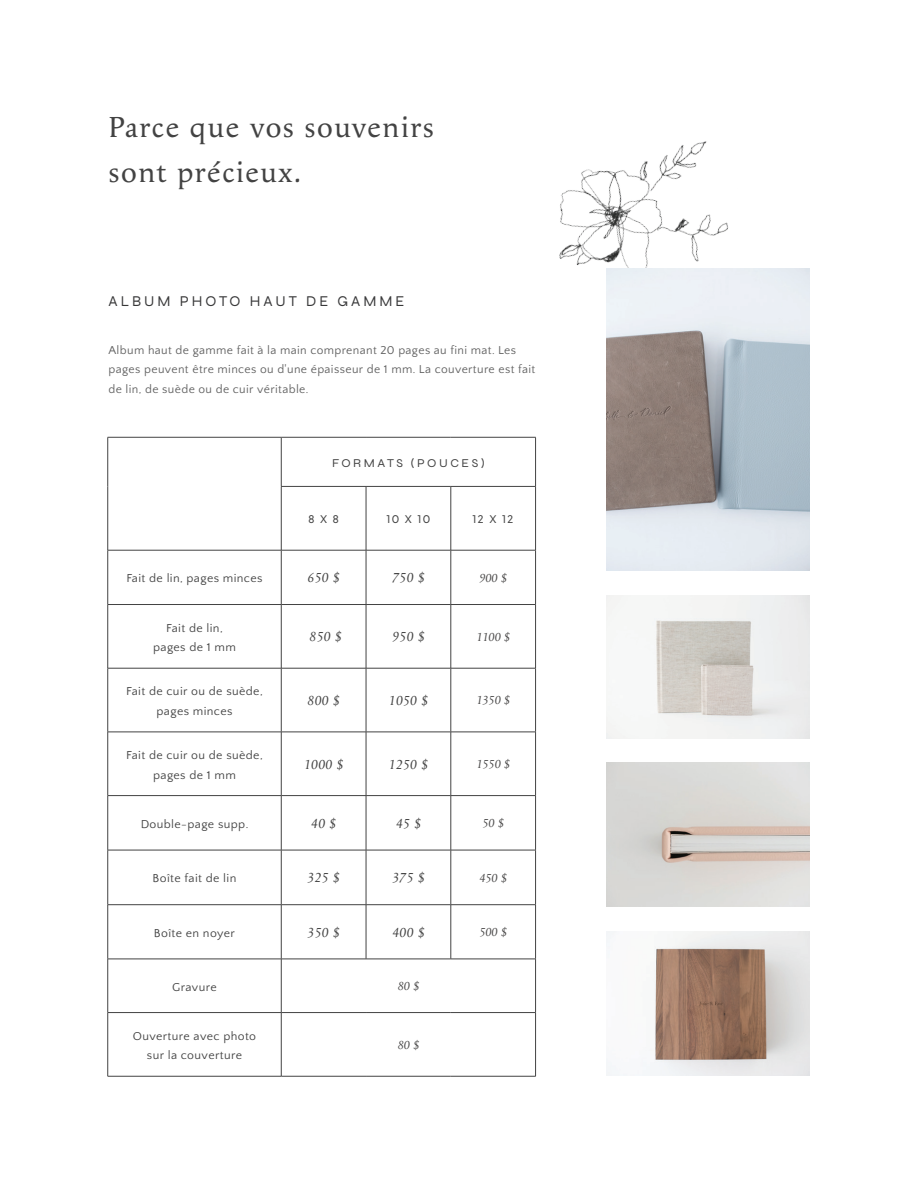
<style>
.page{position:relative;width:918px;height:1188px;background:#fff}
.page>*{position:absolute;margin:0;border:0;box-sizing:border-box;transform-origin:0 0}
.t1{font:30px/45px "Apolline Std";letter-spacing:.05em;color:#434343}
.t2{font:15px "Syne";letter-spacing:.2em;color:#383839}
.t3{font:13.5px "Apolline Italic LF";letter-spacing:.03em;color:#434343}
.t4{font:12px/19.5px "Quattrocento Sans";letter-spacing:.03em;color:#434343;text-align:center}
.t5{font:12px/19.5px "Quattrocento Sans";letter-spacing:.03em;color:#606060}
.t6{font:12px "Apolline Italic LF";color:#4d4c4c}
.t7{font:12px "Syne";letter-spacing:.2em;color:#434343;scale:1.06 1}
</style>
<div class="page">
<img style="left:559px;top:141px;width:197px;height:128px">
<img style="left:606px;top:269px;width:203px;height:302px">
<img style="left:606px;top:595px;width:203px;height:144px">
<hr style="left:108px;top:437px;width:173px;height:1px;background:#434343">
<hr style="left:107px;top:437px;width:1px;height:49px;background:#434343">
<hr style="left:281px;top:437px;width:85px;height:1px;background:#434343">
<hr style="left:281px;top:437px;width:1px;height:49px;background:#434343">
<hr style="left:366px;top:437px;width:85px;height:1px;background:#434343">
<hr style="left:451px;top:437px;width:85px;height:1px;background:#434343">
<hr style="left:535px;top:437px;width:1px;height:49px;background:#434343">
<hr style="left:107px;top:486px;width:1px;height:64px;background:#434343">
<hr style="left:281px;top:486px;width:85px;height:1px;background:#434343">
<hr style="left:281px;top:487px;width:1px;height:63px;background:#434343">
<hr style="left:366px;top:486px;width:85px;height:1px;background:#434343">
<hr style="left:366px;top:487px;width:1px;height:63px;background:#434343">
<hr style="left:451px;top:486px;width:85px;height:1px;background:#434343">
<hr style="left:451px;top:487px;width:1px;height:63px;background:#434343">
<hr style="left:535px;top:487px;width:1px;height:63px;background:#434343">
<hr style="left:108px;top:550px;width:173px;height:1px;background:#434343">
<hr style="left:107px;top:550px;width:1px;height:54px;background:#434343">
<hr style="left:281px;top:550px;width:85px;height:1px;background:#434343">
<hr style="left:281px;top:550px;width:1px;height:54px;background:#434343">
<hr style="left:366px;top:550px;width:85px;height:1px;background:#434343">
<hr style="left:366px;top:550px;width:1px;height:54px;background:#434343">
<hr style="left:451px;top:550px;width:85px;height:1px;background:#434343">
<hr style="left:451px;top:550px;width:1px;height:54px;background:#434343">
<hr style="left:535px;top:550px;width:1px;height:54px;background:#434343">
<hr style="left:108px;top:604px;width:173px;height:1px;background:#434343">
<hr style="left:107px;top:605px;width:1px;height:63px;background:#434343">
<hr style="left:281px;top:604px;width:85px;height:1px;background:#434343">
<hr style="left:281px;top:605px;width:1px;height:63px;background:#434343">
<hr style="left:366px;top:604px;width:85px;height:1px;background:#434343">
<hr style="left:366px;top:605px;width:1px;height:63px;background:#434343">
<hr style="left:451px;top:604px;width:85px;height:1px;background:#434343">
<hr style="left:451px;top:605px;width:1px;height:63px;background:#434343">
<hr style="left:535px;top:605px;width:1px;height:63px;background:#434343">
<hr style="left:108px;top:668px;width:173px;height:1px;background:#434343">
<hr style="left:107px;top:668px;width:1px;height:64px;background:#434343">
<hr style="left:281px;top:668px;width:85px;height:1px;background:#434343">
<hr style="left:281px;top:668px;width:1px;height:64px;background:#434343">
<hr style="left:366px;top:668px;width:85px;height:1px;background:#434343">
<hr style="left:366px;top:668px;width:1px;height:64px;background:#434343">
<hr style="left:451px;top:668px;width:85px;height:1px;background:#434343">
<hr style="left:451px;top:668px;width:1px;height:64px;background:#434343">
<hr style="left:535px;top:668px;width:1px;height:64px;background:#434343">
<hr style="left:108px;top:732px;width:173px;height:1px;background:#434343">
<hr style="left:107px;top:732px;width:1px;height:63px;background:#434343">
<hr style="left:281px;top:732px;width:85px;height:1px;background:#434343">
<hr style="left:281px;top:732px;width:1px;height:63px;background:#434343">
<hr style="left:366px;top:732px;width:85px;height:1px;background:#434343">
<hr style="left:366px;top:732px;width:1px;height:63px;background:#434343">
<hr style="left:451px;top:732px;width:85px;height:1px;background:#434343">
<hr style="left:451px;top:732px;width:1px;height:63px;background:#434343">
<hr style="left:535px;top:732px;width:1px;height:63px;background:#434343">
<hr style="left:108px;top:795px;width:173px;height:1px;background:#434343">
<hr style="left:107px;top:796px;width:1px;height:54px;background:#434343">
<hr style="left:281px;top:795px;width:85px;height:1px;background:#434343">
<hr style="left:281px;top:796px;width:1px;height:54px;background:#434343">
<hr style="left:366px;top:795px;width:85px;height:1px;background:#434343">
<hr style="left:366px;top:796px;width:1px;height:54px;background:#434343">
<hr style="left:451px;top:795px;width:85px;height:1px;background:#434343">
<hr style="left:451px;top:796px;width:1px;height:54px;background:#434343">
<hr style="left:535px;top:796px;width:1px;height:54px;background:#434343">
<hr style="left:108px;top:850px;width:173px;height:1px;background:#434343">
<hr style="left:107px;top:850px;width:1px;height:55px;background:#434343">
<hr style="left:281px;top:850px;width:85px;height:1px;background:#434343">
<hr style="left:281px;top:850px;width:1px;height:55px;background:#434343">
<hr style="left:366px;top:850px;width:85px;height:1px;background:#434343">
<hr style="left:366px;top:850px;width:1px;height:55px;background:#434343">
<hr style="left:451px;top:850px;width:85px;height:1px;background:#434343">
<hr style="left:451px;top:850px;width:1px;height:55px;background:#434343">
<hr style="left:535px;top:850px;width:1px;height:55px;background:#434343">
<hr style="left:108px;top:904px;width:173px;height:1px;background:#434343">
<hr style="left:107px;top:905px;width:1px;height:54px;background:#434343">
<hr style="left:281px;top:904px;width:85px;height:1px;background:#434343">
<hr style="left:281px;top:905px;width:1px;height:54px;background:#434343">
<hr style="left:366px;top:904px;width:85px;height:1px;background:#434343">
<hr style="left:366px;top:905px;width:1px;height:54px;background:#434343">
<hr style="left:451px;top:904px;width:85px;height:1px;background:#434343">
<hr style="left:451px;top:905px;width:1px;height:54px;background:#434343">
<hr style="left:535px;top:905px;width:1px;height:54px;background:#434343">
<hr style="left:108px;top:959px;width:173px;height:1px;background:#434343">
<hr style="left:107px;top:959px;width:1px;height:53px;background:#434343">
<hr style="left:281px;top:959px;width:85px;height:1px;background:#434343">
<hr style="left:281px;top:959px;width:1px;height:53px;background:#434343">
<hr style="left:366px;top:959px;width:85px;height:1px;background:#434343">
<hr style="left:451px;top:959px;width:85px;height:1px;background:#434343">
<hr style="left:535px;top:959px;width:1px;height:53px;background:#434343">
<hr style="left:108px;top:1012px;width:173px;height:1px;background:#434343">
<hr style="left:107px;top:1013px;width:1px;height:63px;background:#434343">
<hr style="left:281px;top:1012px;width:85px;height:1px;background:#434343">
<hr style="left:281px;top:1013px;width:1px;height:63px;background:#434343">
<hr style="left:366px;top:1012px;width:85px;height:1px;background:#434343">
<hr style="left:451px;top:1012px;width:85px;height:1px;background:#434343">
<hr style="left:535px;top:1013px;width:1px;height:63px;background:#434343">
<hr style="left:108px;top:1076px;width:173px;height:1px;background:#434343">
<hr style="left:281px;top:1076px;width:85px;height:1px;background:#434343">
<hr style="left:366px;top:1076px;width:85px;height:1px;background:#434343">
<hr style="left:451px;top:1076px;width:85px;height:1px;background:#434343">
<img style="left:606px;top:932px;width:203px;height:143px">
<img style="left:606px;top:763px;width:203px;height:143px">
<h1 class="t1" style="left:109px;top:106px;width:327px">Parce que vos souvenirs sont précieux.</h1>
<p class="t2" style="left:109px;top:293px;width:297px">ALBUM PHOTO HAUT DE GAMME</p>
<p class="t5" style="left:109px;top:340px;width:428px">Album haut de gamme fait à la main comprenant 20 pages au fini mat. Les pages peuvent être minces ou d'une épaisseur de 1 mm. La couverture est fait de lin, de suède ou de cuir véritable.</p>
<p class="t7" style="left:332px;top:456px;width:145px">FORMATS (POUCES)</p>
<p class="t7" style="left:309px;top:512px;width:30px">8 X 8</p>
<p class="t7" style="left:387px;top:512px;width:43px">10 X 10</p>
<p class="t7" style="left:473px;top:512px;width:40px">12 X 12</p>
<p class="t4" style="left:126px;top:569px;width:138px">Fait de lin, pages minces</p>
<p class="t3" style="left:308px;top:570px;width:33px">650 $</p>
<p class="t3" style="left:392px;top:570px;width:33px">750 $</p>
<p class="t6" style="left:479px;top:571px;width:29px">900 $</p>
<p class="t4" style="left:153px;top:618px;width:84px">Fait de lin, pages de 1 mm</p>
<p class="t3" style="left:310px;top:629px;width:33px">850 $</p>
<p class="t3" style="left:392px;top:629px;width:33px">950 $</p>
<p class="t6" style="left:476px;top:630px;width:35px">1100 $</p>
<p class="t4" style="left:126px;top:682px;width:138px">Fait de cuir ou de suède, pages minces</p>
<p class="t3" style="left:308px;top:692px;width:33px">800 $</p>
<p class="t3" style="left:389px;top:692px;width:41px">1050 $</p>
<p class="t6" style="left:476px;top:693px;width:35px">1350 $</p>
<p class="t4" style="left:126px;top:746px;width:138px">Fait de cuir ou de suède, pages de 1 mm</p>
<p class="t3" style="left:304px;top:756px;width:41px">1000 $</p>
<p class="t3" style="left:389px;top:756px;width:41px">1250 $</p>
<p class="t6" style="left:476px;top:757px;width:35px">1550 $</p>
<p class="t4" style="left:141px;top:815px;width:109px">Double-page supp.</p>
<p class="t3" style="left:311px;top:815px;width:26px">40 $</p>
<p class="t3" style="left:396px;top:815px;width:26px">45 $</p>
<p class="t6" style="left:482px;top:816px;width:23px">50 $</p>
<p class="t4" style="left:153px;top:869px;width:85px">Boîte fait de lin</p>
<p class="t3" style="left:308px;top:870px;width:33px">325 $</p>
<p class="t3" style="left:392px;top:870px;width:33px">375 $</p>
<p class="t6" style="left:479px;top:871px;width:29px">450 $</p>
<p class="t4" style="left:154px;top:924px;width:83px">Boîte en noyer</p>
<p class="t3" style="left:308px;top:924px;width:33px">350 $</p>
<p class="t3" style="left:392px;top:924px;width:33px">400 $</p>
<p class="t6" style="left:479px;top:925px;width:29px">500 $</p>
<p class="t4" style="left:172px;top:978px;width:46px">Gravure</p>
<p class="t6" style="left:398px;top:979px;width:23px">80 $</p>
<p class="t4" style="left:133px;top:1026px;width:125px">Ouverture avec photo sur la couverture</p>
<p class="t6" style="left:398px;top:1038px;width:23px">80 $</p>
</div>
